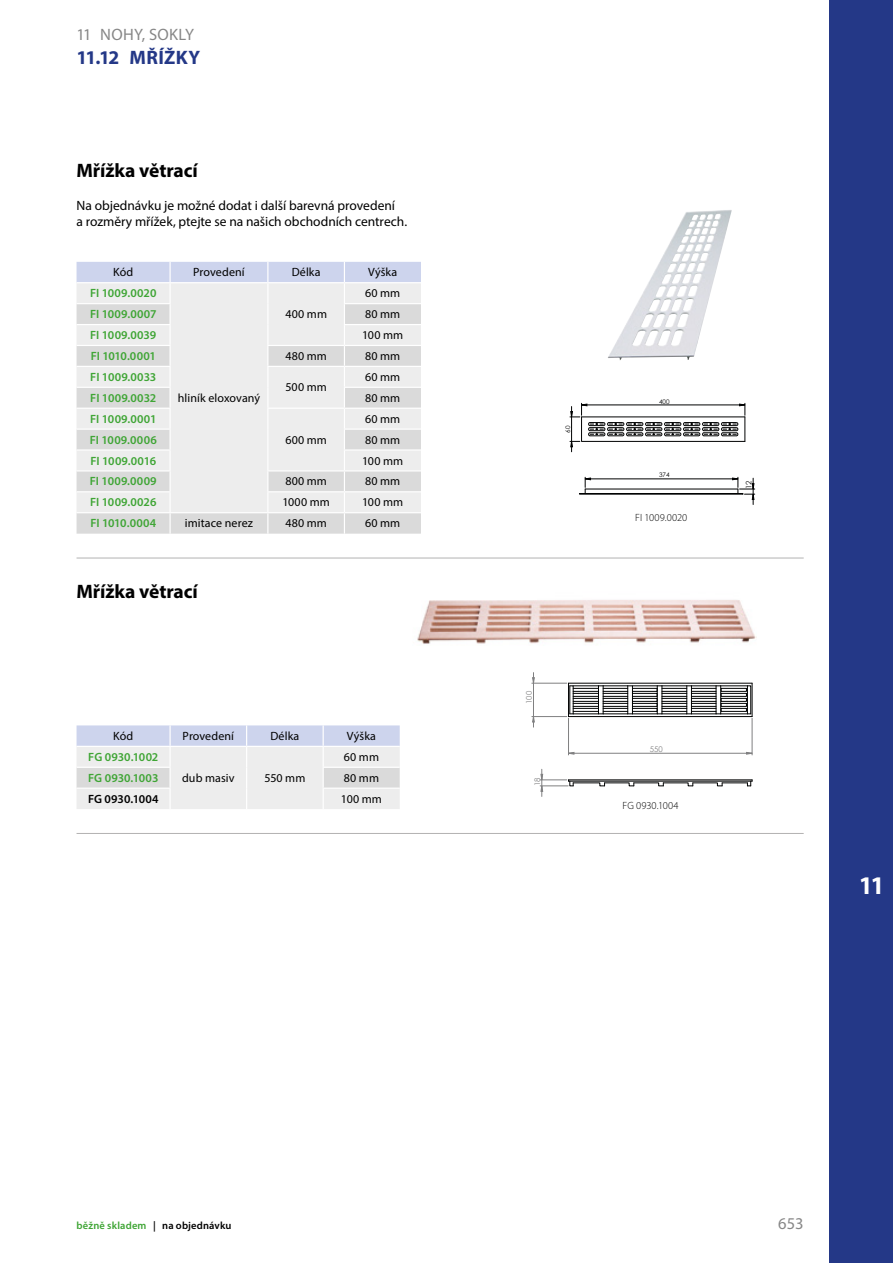
<style>
.page{position:relative;width:893px;height:1263px;background:#fff}
.page>*{position:absolute;margin:0;border:0;box-sizing:border-box;transform-origin:0 0}
.t1{font:700 25.5px "Myriad Pro";color:#fff}
.t2{font:700 19.5px "Myriad Pro";letter-spacing:-.005em;color:#000}
.t3{font:700 19.5px "Myriad Pro";letter-spacing:.02em;color:#243887}
.t4{font:16.5px "Myriad Pro";letter-spacing:.015em;color:#878787}
.t5{font:13.5px/16.2px "Myriad Pro";letter-spacing:-.005em;color:#000}
.t6{font:12px "Myriad Pro";letter-spacing:.005em;color:#000}
.t7{font:600 12px "Myriad Pro";color:#3fa535}
.t8{font:600 12px "Myriad Pro";letter-spacing:-.03em;color:#3fa535}
.t9{font:600 12px "Myriad Pro";letter-spacing:.02em;color:#3fa535}
.t10{font:600 12px "Myriad Pro";color:#000}
.t11{font:600 10.5px "Myriad Pro";letter-spacing:.015em;color:#000}
.t12{font:300 10.5px "Myriad Pro";letter-spacing:.005em;color:#000}
.t13{font:7.8px "Century Gothic";color:#808081}
.t14{font:7.65px "Century Gothic";color:#010202}
.t15{font:6.3px "Century Gothic";color:#010202}
.s1{color:#3fa535}
</style>
<div class="page">
<div style="left:829px;top:0;width:64px;height:1263px;background:#243887"></div>
<img style="left:608px;top:210px;width:124px;height:150px">
<svg style="left:570px;top:403px;width:185px;height:101px"></svg>
<img style="left:417px;top:600px;width:339px;height:44px">
<hr style="left:568px;top:718px;width:1px;height:37px;background:#808081">
<hr style="left:752px;top:718px;width:1px;height:37px;background:#808081">
<hr style="left:532px;top:683px;width:35px;height:1px;background:#808081">
<hr style="left:532px;top:716px;width:35px;height:1px;background:#808081">
<hr style="left:533px;top:683px;width:1px;height:44px;background:#808081">
<svg style="left:569px;top:752px;width:183px;height:2px"></svg>
<svg style="left:532px;top:673px;width:3px;height:49px"></svg>
<svg style="left:568px;top:684px;width:184px;height:33px"></svg>
<hr style="left:568px;top:683px;width:184px;height:1px;background:#010202">
<hr style="left:752px;top:683px;width:1px;height:33px;background:#010202">
<svg style="left:540px;top:769px;width:213px;height:27px"></svg>
<svg style="left:77px;top:262px;width:344px;height:272px;background:#e6e6e8"></svg>
<svg style="left:77px;top:725px;width:323px;height:84px;background:#e3e5eb"></svg>
<hr style="left:77px;top:833px;width:727px;height:1px;background:#b3b2b2">
<hr style="left:77px;top:558px;width:727px;height:1px;background:#b3b2b2">
<h3 class="t4" style="left:77px;top:25px;width:119px">11 NOHY, SOKLY</h3>
<h2 class="t3" style="left:77px;top:44px;width:125px">11.12 MŘÍŽKY</h2>
<h2 class="t2" style="left:77px;top:158px;width:123px">Mřížka větrací</h2>
<p class="t5" style="left:77px;top:197px;width:332px">Na objednávku je možné dodat i další barevná provedení<br>a rozměry mřížek, ptejte se na našich obchodních centrech.</p>
<p class="t6" style="left:113px;top:265px;width:22px">Kód</p>
<p class="t6" style="left:193px;top:265px;width:53px">Provedení</p>
<p class="t6" style="left:292px;top:265px;width:30px">Délka</p>
<p class="t6" style="left:368px;top:265px;width:31px">Výška</p>
<p class="t7" style="left:90px;top:286px;width:68px">FI 1009.0020</p>
<p class="t6" style="left:365px;top:286px;width:37px">60 mm</p>
<p class="t7" style="left:90px;top:306px;width:68px">FI 1009.0007</p>
<p class="t6" style="left:365px;top:307px;width:37px">80 mm</p>
<p class="t7" style="left:90px;top:327px;width:68px">FI 1009.0039</p>
<p class="t6" style="left:362px;top:328px;width:42px">100 mm</p>
<p class="t8" style="left:91px;top:348px;width:67px">FI 1010.0001</p>
<p class="t6" style="left:285px;top:349px;width:43px">480 mm</p>
<p class="t6" style="left:365px;top:349px;width:37px">80 mm</p>
<p class="t7" style="left:90px;top:369px;width:68px">FI 1009.0033</p>
<p class="t6" style="left:285px;top:380px;width:43px">500 mm</p>
<p class="t6" style="left:285px;top:307px;width:43px">400 mm</p>
<p class="t6" style="left:365px;top:369px;width:37px">60 mm</p>
<p class="t6" style="left:178px;top:390px;width:84px">hliník eloxovaný</p>
<p class="t7" style="left:90px;top:390px;width:68px">FI 1009.0032</p>
<p class="t6" style="left:365px;top:390px;width:37px">80 mm</p>
<p class="t7" style="left:90px;top:411px;width:68px">FI 1009.0001</p>
<p class="t6" style="left:285px;top:432px;width:43px">600 mm</p>
<p class="t6" style="left:365px;top:411px;width:37px">60 mm</p>
<p class="t9" style="left:90px;top:432px;width:68px">FI 1009.0006</p>
<p class="t6" style="left:365px;top:432px;width:37px">80 mm</p>
<p class="t7" style="left:91px;top:453px;width:67px">FI 1009.0016</p>
<p class="t6" style="left:362px;top:453px;width:42px">100 mm</p>
<p class="t7" style="left:90px;top:474px;width:68px">FI 1009.0009</p>
<p class="t6" style="left:285px;top:474px;width:43px">800 mm</p>
<p class="t6" style="left:365px;top:474px;width:37px">80 mm</p>
<p class="t7" style="left:90px;top:495px;width:68px">FI 1009.0026</p>
<p class="t6" style="left:282px;top:495px;width:49px">1000 mm</p>
<p class="t6" style="left:362px;top:495px;width:42px">100 mm</p>
<p class="t7" style="left:90px;top:516px;width:67px">FI 1010.0004</p>
<p class="t6" style="left:185px;top:516px;width:70px">imitace nerez</p>
<p class="t6" style="left:285px;top:516px;width:43px">480 mm</p>
<p class="t6" style="left:365px;top:516px;width:37px">60 mm</p>
<h2 class="t2" style="left:77px;top:579px;width:123px">Mřížka větrací</h2>
<p class="t6" style="left:113px;top:728px;width:22px">Kód</p>
<p class="t6" style="left:183px;top:728px;width:53px">Provedení</p>
<p class="t6" style="left:270px;top:728px;width:30px">Délka</p>
<p class="t6" style="left:347px;top:728px;width:31px">Výška</p>
<p class="t7" style="left:88px;top:749px;width:72px">FG 0930.1002</p>
<p class="t6" style="left:182px;top:770px;width:54px">dub masiv</p>
<p class="t6" style="left:264px;top:770px;width:42px">550 mm</p>
<p class="t6" style="left:344px;top:749px;width:37px">60 mm</p>
<p class="t7" style="left:88px;top:770px;width:72px">FG 0930.1003</p>
<p class="t6" style="left:344px;top:770px;width:37px">80 mm</p>
<p class="t10" style="left:88px;top:791px;width:72px">FG 0930.1004</p>
<p class="t6" style="left:341px;top:791px;width:42px">100 mm</p>
<p class="t15" style="left:564px;top:433px;width:9px;rotate:-90deg">60</p>
<p class="t15" style="left:659px;top:397px;width:12px">400</p>
<p class="t15" style="left:659px;top:471px;width:12px">374</p>
<p class="t12" style="left:635px;top:512px;width:54px">FI 1009.0020</p>
<p class="t14" style="left:743px;top:489px;width:10px;rotate:-90deg">12</p>
<p class="t13" style="left:524px;top:704px;width:14px;rotate:-90deg">100</p>
<p class="t13" style="left:532px;top:786px;width:10px;rotate:-90deg">18</p>
<p class="t13" style="left:650px;top:743px;width:14px">550</p>
<p class="t12" style="left:622px;top:799px;width:58px">FG 0930.1004</p>
<h1 class="t1" style="left:859px;top:868px;width:27px">11</h1>
<p class="t11" style="left:77px;top:1219px;width:156px"><span class="s1">běžně skladem</span> | na objednávku</p>
<h3 class="t4" style="left:778px;top:1213px;width:27px">653</h3>
</div>
